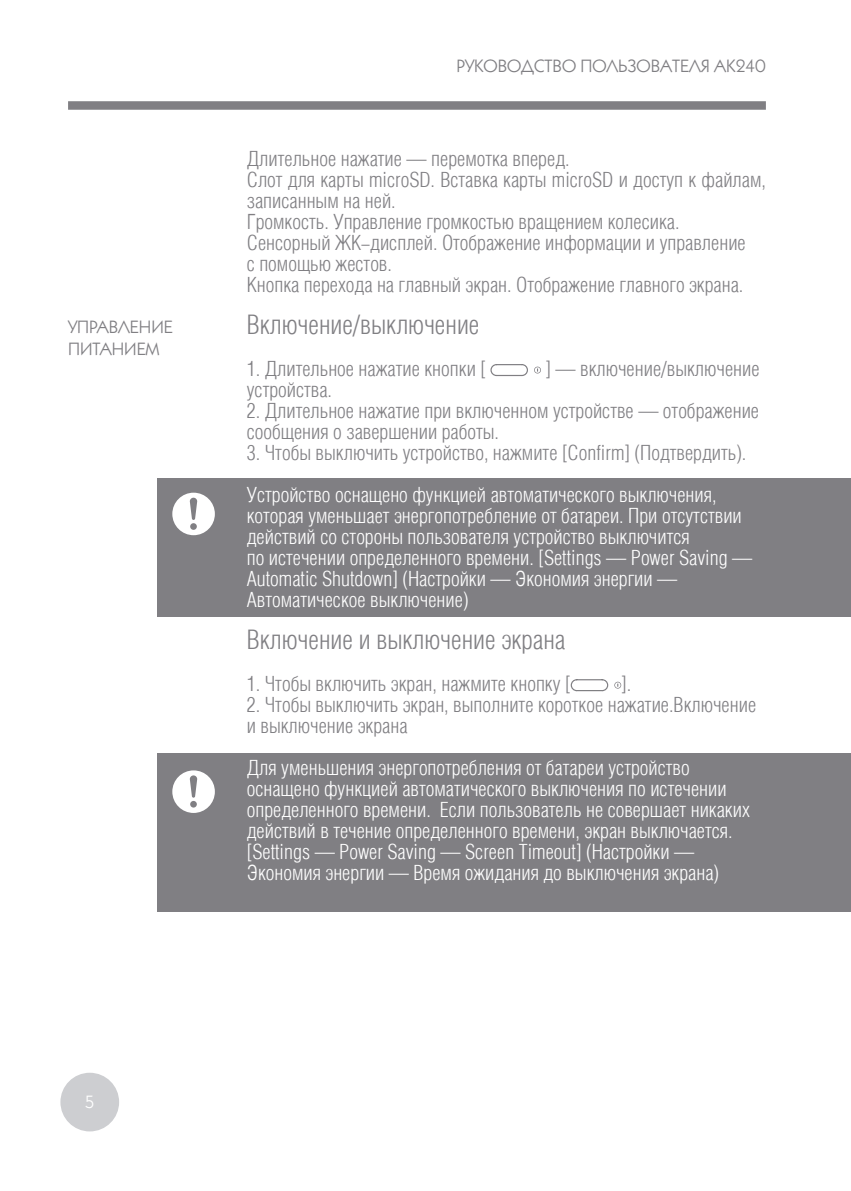
<style>
.page{position:relative;width:851px;height:1191px;background:#fff}
.page>*{position:absolute;margin:0;border:0;box-sizing:border-box;transform-origin:0 0}
.t1{font:300 27px "Helios Cond";color:#807f83}
.t2{font:300 21px/21px "Helios Cond";color:#fff}
.t3{font:300 21px/21px "Helios Cond";color:#807f83}
.t4{font:18px/21.6px "Kabel C";color:#807f83}
.t5{font:18px "Kabel C";color:#fff}
</style>
<div class="page">
<div style="left:68px;top:101px;width:697px;height:9px;background:#807f83"></div>
<div style="left:60px;top:1072px;width:59px;height:59px;background:#cdced1;border-radius:50%"></div>
<div style="left:157px;top:478px;width:693px;height:139px;background:#807f83"></div>
<div style="left:157px;top:753px;width:693px;height:159px;background:#807f83"></div>
<svg style="left:490px;top:364px;width:38px;height:13px"></svg>
<svg style="left:534px;top:367px;width:6px;height:6px"></svg>
<svg style="left:570px;top:679px;width:38px;height:13px"></svg>
<svg style="left:615px;top:682px;width:5px;height:6px"></svg>
<svg style="left:172px;top:770px;width:43px;height:43px"></svg>
<svg style="left:172px;top:492px;width:43px;height:43px"></svg>
<p class="t4" style="left:68px;top:315px;width:106px">УПРАВЛЕНИЕ<br>ПИТАНИЕМ</p>
<p class="t4" style="left:456px;top:54px;width:311px">РУКОВОДСТВО ПОЛЬЗОВАТЕЛЯ AK240</p>
<p class="t3" style="left:247px;top:148px;width:520px">Длительное нажатие — перемотка вперед.<br>Слот для карты microSD. Вставка карты microSD и доступ к файлам, записанным на ней.<br>Громкость. Управление громкостью вращением колесика.<br>Сенсорный ЖК-дисплей. Отображение информации и управление<br>с помощью жестов.<br>Кнопка перехода на главный экран. Отображение главного экрана.</p>
<p class="t1" style="left:247px;top:310px;width:234px">Включение/выключение</p>
<p class="t3" style="left:247px;top:358px;width:241px">1. Длительное нажатие кнопки [</p>
<p class="t3" style="left:545px;top:358px;width:216px">] — включение/выключение</p>
<p class="t3" style="left:247px;top:379px;width:87px">устройства.</p>
<p class="t3" style="left:247px;top:400px;width:514px">2. Длительное нажатие при включенном устройстве — отображение сообщения о завершении работы.</p>
<p class="t3" style="left:247px;top:442px;width:501px">3. Чтобы выключить устройство, нажмите [Confirm] (Подтвердить).</p>
<p class="t2" style="left:247px;top:484px;width:507px">Устройство оснащено функцией автоматического выключения, которая уменьшает энергопотребление от батареи. При отсутствии действий со стороны пользователя устройство выключится<br>по истечении определенного времени. [Settings — Power Saving — Automatic Shutdown] (Настройки — Экономия энергии — Автоматическое выключение)</p>
<p class="t1" style="left:247px;top:625px;width:320px">Включение и выключение экрана</p>
<p class="t3" style="left:247px;top:673px;width:325px">1. Чтобы включить экран, нажмите кнопку [</p>
<p class="t3" style="left:621px;top:673px;width:12px">].</p>
<p class="t3" style="left:247px;top:694px;width:511px">2. Чтобы выключить экран, выполните короткое нажатие.Включение и выключение экрана</p>
<p class="t2" style="left:247px;top:757px;width:504px">Для уменьшения энергопотребления от батареи устройство оснащено функцией автоматического выключения по истечении определенного времени. Если пользователь не совершает никаких действий в течение определенного времени, экран выключается. [Settings — Power Saving — Screen Timeout] (Настройки — Экономия энергии — Время ожидания до выключения экрана)</p>
<p class="t5" style="left:85px;top:1091px;width:11px">5</p>
</div>
